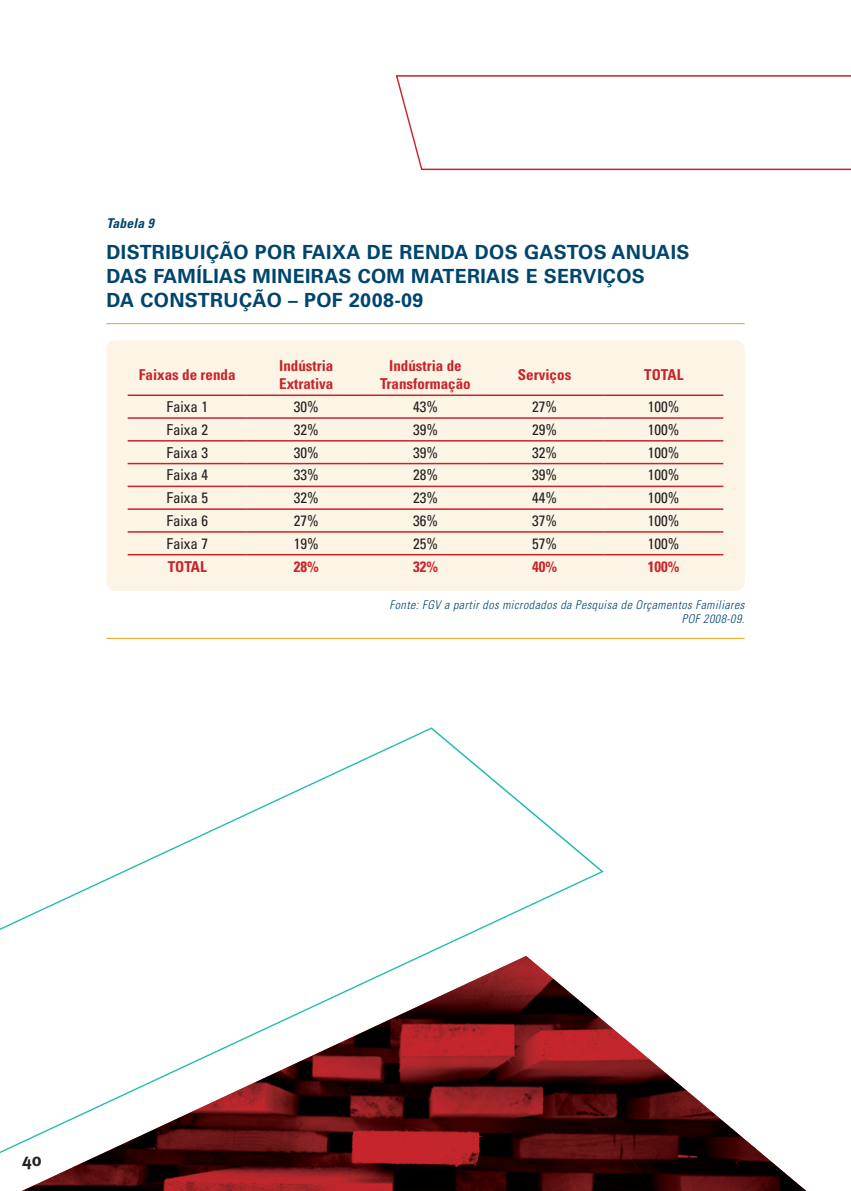
<style>
.page{position:relative;width:851px;height:1191px;background:#fff}
.page>*{position:absolute;margin:0;border:0;box-sizing:border-box;transform-origin:0 0}
.t1{font:700 19.5px/24px "Univers LT Std";letter-spacing:.02em;color:#00456d}
.t2{font:700 18px "Meta Plus";color:#231f20}
.t3{font:condensed 15px "Univers LT Std";color:#231f20}
.t4{font:700 condensed 15px/18px "Univers LT Std";color:#c8242b}
.t5{font:italic 700 condensed 13.5px "Univers LT Std";letter-spacing:.02em;color:#00456d}
.t6{font:italic 300 condensed 12px/14.4px "Univers LT Std";letter-spacing:.04em;color:#00456d;text-align:right}
</style>
<div class="page">
<svg style="left:395px;top:75px;width:455px;height:96px"></svg>
<img style="left:605px;top:1022px;width:44px;height:169px">
<img style="left:649px;top:1059px;width:53px;height:132px">
<img style="left:701px;top:1103px;width:53px;height:88px">
<img style="left:754px;top:1147px;width:52px;height:44px">
<svg style="left:0;top:727px;width:605px;height:464px"></svg>
<div style="left:106px;top:340px;width:638px;height:251px;background:#fcf4e4;border-radius:9px"></div>
<hr style="left:128px;top:394px;width:119px;height:2px;background:#c8242b">
<hr style="left:247px;top:394px;width:119px;height:2px;background:#c8242b">
<hr style="left:366px;top:394px;width:119px;height:2px;background:#c8242b">
<hr style="left:485px;top:394px;width:119px;height:2px;background:#c8242b">
<hr style="left:604px;top:394px;width:119px;height:2px;background:#c8242b">
<hr style="left:128px;top:417px;width:119px;height:2px;background:#c8242b">
<hr style="left:247px;top:417px;width:119px;height:2px;background:#c8242b">
<hr style="left:366px;top:417px;width:119px;height:2px;background:#c8242b">
<hr style="left:485px;top:417px;width:119px;height:2px;background:#c8242b">
<hr style="left:604px;top:417px;width:119px;height:2px;background:#c8242b">
<hr style="left:128px;top:440px;width:119px;height:1px;background:#c8242b">
<hr style="left:247px;top:440px;width:119px;height:1px;background:#c8242b">
<hr style="left:366px;top:440px;width:119px;height:1px;background:#c8242b">
<hr style="left:485px;top:440px;width:119px;height:1px;background:#c8242b">
<hr style="left:604px;top:440px;width:119px;height:1px;background:#c8242b">
<hr style="left:128px;top:463px;width:119px;height:1px;background:#c8242b">
<hr style="left:247px;top:463px;width:119px;height:1px;background:#c8242b">
<hr style="left:366px;top:463px;width:119px;height:1px;background:#c8242b">
<hr style="left:485px;top:463px;width:119px;height:1px;background:#c8242b">
<hr style="left:604px;top:463px;width:119px;height:1px;background:#c8242b">
<hr style="left:128px;top:485px;width:119px;height:2px;background:#c8242b">
<hr style="left:247px;top:485px;width:119px;height:2px;background:#c8242b">
<hr style="left:366px;top:485px;width:119px;height:2px;background:#c8242b">
<hr style="left:485px;top:485px;width:119px;height:2px;background:#c8242b">
<hr style="left:604px;top:485px;width:119px;height:2px;background:#c8242b">
<hr style="left:128px;top:508px;width:119px;height:2px;background:#c8242b">
<hr style="left:247px;top:508px;width:119px;height:2px;background:#c8242b">
<hr style="left:366px;top:508px;width:119px;height:2px;background:#c8242b">
<hr style="left:485px;top:508px;width:119px;height:2px;background:#c8242b">
<hr style="left:604px;top:508px;width:119px;height:2px;background:#c8242b">
<hr style="left:128px;top:531px;width:119px;height:1px;background:#c8242b">
<hr style="left:247px;top:531px;width:119px;height:1px;background:#c8242b">
<hr style="left:366px;top:531px;width:119px;height:1px;background:#c8242b">
<hr style="left:485px;top:531px;width:119px;height:1px;background:#c8242b">
<hr style="left:604px;top:531px;width:119px;height:1px;background:#c8242b">
<hr style="left:128px;top:554px;width:119px;height:1px;background:#c8242b">
<hr style="left:247px;top:554px;width:119px;height:1px;background:#c8242b">
<hr style="left:366px;top:554px;width:119px;height:1px;background:#c8242b">
<hr style="left:485px;top:554px;width:119px;height:1px;background:#c8242b">
<hr style="left:604px;top:554px;width:119px;height:1px;background:#c8242b">
<hr style="left:106px;top:323px;width:638px;height:1px;background:#eaa420">
<hr style="left:106px;top:638px;width:638px;height:1px;background:#eaa420">
<p class="t5" style="left:106px;top:215px;width:49px">Tabela 9</p>
<h1 class="t1" style="left:106px;top:241px;width:584px">DISTRIBUIÇÃO POR FAIXA DE RENDA DOS GASTOS ANUAIS<br>DAS FAMÍLIAS MINEIRAS COM MATERIAIS E SERVIÇOS<br>DA CONSTRUÇÃO – POF 2008-09</h1>
<p class="t4" style="left:139px;top:365px;width:98px">Faixas de renda</p>
<p class="t4" style="left:279px;top:356px;width:56px">Indústria<br>Extrativa</p>
<p class="t4" style="left:380px;top:356px;width:92px;text-align:center">Indústria de<br>Transformação</p>
<p class="t4" style="left:518px;top:365px;width:55px">Serviços</p>
<p class="t4" style="left:644px;top:365px;width:41px">ToTAL</p>
<p class="t3" style="left:166px;top:397px;width:43px">Faixa 1</p>
<p class="t3" style="left:294px;top:397px;width:26px">30%</p>
<p class="t3" style="left:413px;top:397px;width:26px">43%</p>
<p class="t3" style="left:532px;top:397px;width:26px">27%</p>
<p class="t3" style="left:648px;top:397px;width:33px">100%</p>
<p class="t3" style="left:166px;top:420px;width:43px">Faixa 2</p>
<p class="t3" style="left:294px;top:420px;width:26px">32%</p>
<p class="t3" style="left:413px;top:420px;width:26px">39%</p>
<p class="t3" style="left:532px;top:420px;width:26px">29%</p>
<p class="t3" style="left:648px;top:420px;width:33px">100%</p>
<p class="t3" style="left:166px;top:443px;width:43px">Faixa 3</p>
<p class="t3" style="left:294px;top:443px;width:26px">30%</p>
<p class="t3" style="left:413px;top:443px;width:26px">39%</p>
<p class="t3" style="left:532px;top:443px;width:26px">32%</p>
<p class="t3" style="left:648px;top:443px;width:33px">100%</p>
<p class="t3" style="left:166px;top:465px;width:43px">Faixa 4</p>
<p class="t3" style="left:294px;top:465px;width:26px">33%</p>
<p class="t3" style="left:413px;top:465px;width:26px">28%</p>
<p class="t3" style="left:532px;top:465px;width:26px">39%</p>
<p class="t3" style="left:648px;top:465px;width:33px">100%</p>
<p class="t3" style="left:166px;top:488px;width:43px">Faixa 5</p>
<p class="t3" style="left:294px;top:488px;width:26px">32%</p>
<p class="t3" style="left:413px;top:488px;width:26px">23%</p>
<p class="t3" style="left:532px;top:488px;width:26px">44%</p>
<p class="t3" style="left:648px;top:488px;width:33px">100%</p>
<p class="t3" style="left:166px;top:511px;width:43px">Faixa 6</p>
<p class="t3" style="left:294px;top:511px;width:26px">27%</p>
<p class="t3" style="left:413px;top:511px;width:26px">36%</p>
<p class="t3" style="left:532px;top:511px;width:26px">37%</p>
<p class="t3" style="left:648px;top:511px;width:33px">100%</p>
<p class="t3" style="left:166px;top:534px;width:43px">Faixa 7</p>
<p class="t3" style="left:294px;top:534px;width:26px">19%</p>
<p class="t3" style="left:413px;top:534px;width:26px">25%</p>
<p class="t3" style="left:532px;top:534px;width:26px">57%</p>
<p class="t3" style="left:648px;top:534px;width:33px">100%</p>
<p class="t4" style="left:168px;top:557px;width:41px">ToTAL</p>
<p class="t4" style="left:294px;top:557px;width:26px">28%</p>
<p class="t4" style="left:413px;top:557px;width:26px">32%</p>
<p class="t4" style="left:532px;top:557px;width:26px">40%</p>
<p class="t4" style="left:648px;top:557px;width:33px">100%</p>
<p class="t6" style="left:389px;top:597px;width:356px">Fonte: FGV a partir dos microdados da Pesquisa de Orçamentos Familiares<br>POF 2008-09.</p>
<p class="t2" style="left:22px;top:1149px;width:21px">40</p>
</div>
